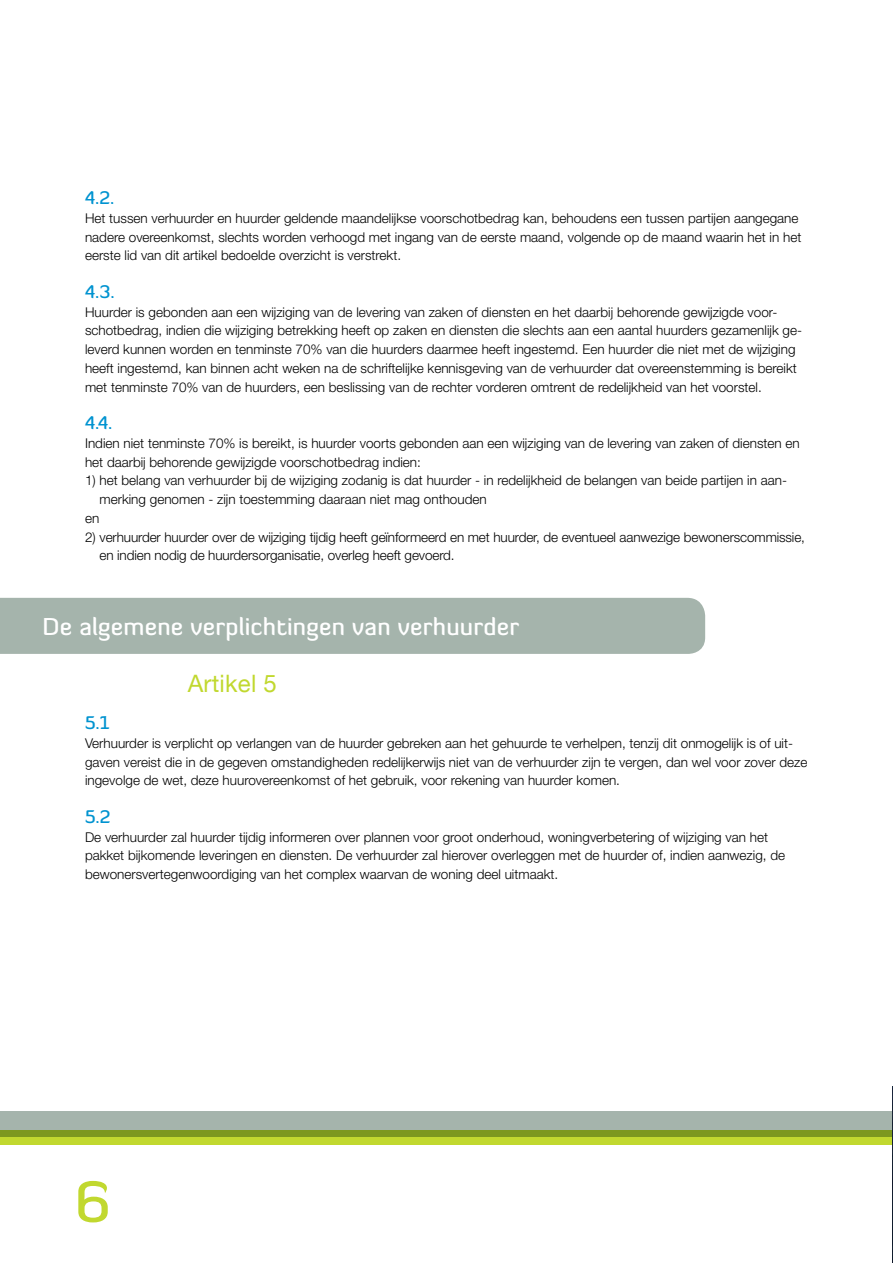
<style>
.page{position:relative;width:893px;height:1263px;background:#fff}
.page>*{position:absolute;margin:0;border:0;box-sizing:border-box;transform-origin:0 0}
.t1{font:500 56.85px "Diavlo";color:#c1d82f}
.t2{font:500 24px "Diavlo";letter-spacing:.01em;color:#fff}
.t3{font:24px "Helvetica Neue";letter-spacing:.01em;color:#c1d82f}
.t4{font:500 18px "Diavlo";color:#0093d0}
.t5{font:300 13.5px/18.8px "Helvetica Neue";color:#000}
</style>
<div class="page">
<div style="left:0;top:1111px;width:893px;height:26px;background:#a5b4ac"></div>
<svg style="left:0;top:1130px;width:892px;height:14px;background:#9eb726"></svg>
<img style="left:892px;top:0;width:1px;height:1263px">
<div style="left:808px;top:0;width:85px;height:1085px;background:#fff"></div>
<div style="left:0;top:598px;width:705px;height:56px;background:#a5b4ac"></div>
<h3 class="t4" style="left:85px;top:190px;width:31px">4.2.</h3>
<p class="t5" style="left:85px;top:210px;width:718px">Het tussen verhuurder en huurder geldende maandelijkse voorschotbedrag kan, behoudens een tussen partijen aangegane nadere overeenkomst, slechts worden verhoogd met ingang van de eerste maand, volgende op de maand waarin het in het eerste lid van dit artikel bedoelde overzicht is verstrekt.</p>
<h3 class="t4" style="left:85px;top:284px;width:31px">4.3.</h3>
<p class="t5" style="left:85px;top:304px;width:718px">Huurder is gebonden aan een wijziging van de levering van zaken of diensten en het daarbij behorende gewijzigde voor&shy;schotbedrag, indien die wijziging betrekking heeft op zaken en diensten die slechts aan een aantal huurders gezamenlijk ge&shy;leverd kunnen worden en tenminste 70% van die huurders daarmee heeft ingestemd. Een huurder die niet met de wijziging heeft ingestemd, kan binnen acht weken na de schriftelijke kennisgeving van de verhuurder dat overeenstemming is bereikt met tenminste 70% van de huurders, een beslissing van de rechter vorderen omtrent de redelijkheid van het voorstel.</p>
<h3 class="t4" style="left:85px;top:415px;width:29px">4.4.</h3>
<p class="t5" style="left:85px;top:435px;width:716px">Indien niet tenminste 70% is bereikt, is huurder voorts gebonden aan een wijziging van de levering van zaken of diensten en het daarbij behorende gewijzigde voorschotbedrag indien:</p>
<p class="t5" style="left:85px;top:472px;width:703px">1) het belang van verhuurder bij de wijziging zodanig is dat huurder - in redelijkheid de belangen van beide partijen in aan-</p>
<p class="t5" style="left:100px;top:491px;width:389px">merking genomen - zijn toestemming daaraan niet mag onthouden</p>
<p class="t5" style="left:85px;top:510px;width:16px">en</p>
<p class="t5" style="left:100px;top:529px;width:707px;text-indent:-15px">2) verhuurder huurder over de wijziging tijdig heeft geïnformeerd en met huurder, de eventueel aanwezige bewonerscommissie, en indien nodig de huurdersorganisatie, overleg heeft gevoerd.</p>
<h2 class="t2" style="left:43px;top:616px;width:478px">De algemene verplichtingen van verhuurder</h2>
<h2 class="t3" style="left:188px;top:674px;width:91px">Artikel 5</h2>
<h3 class="t4" style="left:85px;top:715px;width:26px">5.1</h3>
<p class="t5" style="left:85px;top:735px;width:724px">Verhuurder is verplicht op verlangen van de huurder gebreken aan het gehuurde te verhelpen, tenzij dit onmogelijk is of uit&shy;gaven vereist die in de gegeven omstandigheden redelijkerwijs niet van de verhuurder zijn te vergen, dan wel voor zover deze ingevolge de wet, deze huurovereenkomst of het gebruik, voor rekening van huurder komen.</p>
<h3 class="t4" style="left:85px;top:809px;width:27px">5.2</h3>
<p class="t5" style="left:85px;top:829px;width:702px">De verhuurder zal huurder tijdig informeren over plannen voor groot onderhoud, woningverbetering of wijziging van het pakket bijkomende leveringen en diensten. De verhuurder zal hierover overleggen met de huurder of, indien aanwezig, de bewonersvertegenwoordiging van het complex waarvan de woning deel uitmaakt.</p>
<h1 class="t1" style="left:75px;top:1177px;width:38px">6</h1>
</div>
